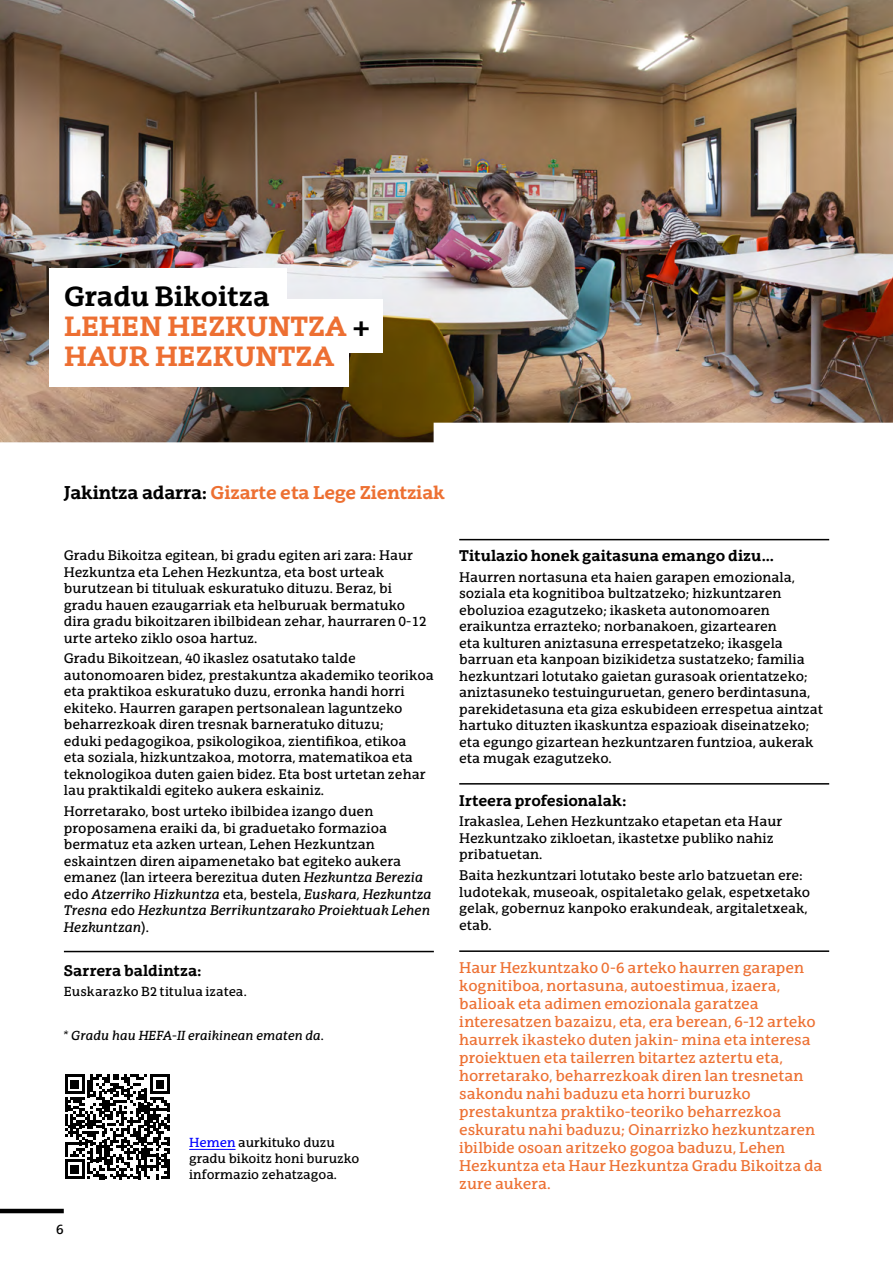
<style>
.page{position:relative;width:893px;height:1263px;background:#fff}
.page>*{position:absolute;margin:0;border:0;box-sizing:border-box;transform-origin:0 0}
.t1{font:700 27px/30px "EHU Serif";color:#ed6f32}
.t2{font:700 18px "EHU Serif";letter-spacing:-.01em;color:#ed7032}
.t3{font:15px/18px "EHU Serif";letter-spacing:-.005em;color:#ed7032}
.t4{font:700 15px "EHU Serif";color:#000}
.t5{font:13.5px/16.5px "EHU Serif";color:#000}
.t6{font:12.75px/15.8px "EHU Serif";color:#000}
.t7{font:italic 12.75px "EHU Serif";color:#000}
.s1{color:#000}
.s2{font-style:italic}
.s3{color:#00f}
</style>
<div class="page">
<img style="left:0;top:0;width:893px;height:442px">
<svg style="left:434px;top:423px;width:459px;height:19px"></svg>
<svg style="left:0;top:442px;width:830px;height:99px"></svg>
<div style="left:49px;top:325px;width:300px;height:61px;background:#fff"></div>
<div style="left:49px;top:299px;width:334px;height:53px;background:#fff"></div>
<div style="left:49px;top:268px;width:237px;height:47px;background:#fff"></div>
<hr style="left:459px;top:539px;width:370px;height:1px;background:#000">
<hr style="left:64px;top:951px;width:370px;height:1px;background:#000">
<hr style="left:459px;top:783px;width:370px;height:1px;background:#000">
<hr style="left:459px;top:950px;width:370px;height:2px;background:#000">
<hr style="left:0;top:1209px;width:64px;height:4px;background:#000">
<hr style="left:189px;top:1149px;width:47px;height:1px;background:#00f">
<svg style="left:65px;top:1074px;width:105px;height:105px"></svg>
<hr style="left:167px;top:1159px;width:3px;height:20px;background:#000">
<h1 class="t1" style="left:64px;top:280px;width:307px"><span class="s1">Gradu Bikoitza<br></span>LEHEN HEZKUNTZA <span class="s1">+<br></span>HAUR HEZKUNTZA</h1>
<h2 class="t2" style="left:64px;top:481px;width:382px"><span class="s1">Jakintza adarra:</span> Gizarte eta Lege Zientziak</h2>
<p class="t5" style="left:64px;top:547px;width:364px">Gradu Bikoitza egitean, bi gradu egiten ari zara: Haur Hezkuntza eta Lehen Hezkuntza, eta bost urteak burutzean bi tituluak eskuratuko dituzu. Beraz, bi gradu hauen ezaugarriak eta helburuak bermatuko dira gradu bikoitzaren ibilbidean zehar, haurraren 0-12 urte arteko ziklo osoa hartuz.</p>
<p class="t5" style="left:64px;top:650px;width:371px">Gradu Bikoitzean, 40 ikaslez osatutako talde autonomoaren bidez, prestakuntza akademiko teorikoa eta praktikoa eskuratuko duzu, erronka handi horri ekiteko. Haurren garapen pertsonalean laguntzeko beharrezkoak diren tresnak barneratuko dituzu;<br>eduki pedagogikoa, psikologikoa, zientifikoa, etikoa<br>eta soziala, hizkuntzakoa, motorra, matematikoa eta teknologikoa duten gaien bidez. Eta bost urtetan zehar lau praktikaldi egiteko aukera eskainiz.</p>
<p class="t5" style="left:64px;top:803px;width:369px">Horretarako, bost urteko ibilbidea izango duen proposamena eraiki da, bi graduetako formazioa bermatuz eta azken urtean, Lehen Hezkuntzan eskaintzen diren aipamenetako bat egiteko aukera emanez (lan irteera berezitua duten <span class="s2">Hezkuntza Berezia </span>edo <span class="s2">Atzerriko Hizkuntza</span> eta, bestela, <span class="s2">Euskara, Hezkuntza Tresna</span> edo <span class="s2">Hezkuntza Berrikuntzarako Proiektuak Lehen Hezkuntzan</span>).</p>
<p class="t4" style="left:64px;top:961px;width:139px">Sarrera baldintza:</p>
<p class="t6" style="left:64px;top:983px;width:184px">Euskarazko B2 titulua izatea.</p>
<p class="t7" style="left:64px;top:1027px;width:262px">* Gradu hau HEFA-II eraikinean ematen da.</p>
<p class="t5" style="left:56px;top:1221px;width:9px">6</p>
<p class="t6" style="left:189px;top:1135px;width:172px"><span class="s3">Hemen</span> aurkituko duzu gradu bikoitz honi buruzko informazio zehatzagoa.</p>
<p class="t4" style="left:459px;top:546px;width:316px">Titulazio honek gaitasuna emango dizu…</p>
<p class="t5" style="left:459px;top:569px;width:365px">Haurren nortasuna eta haien garapen emozionala, soziala eta kognitiboa bultzatzeko; hizkuntzaren eboluzioa ezagutzeko; ikasketa autonomoaren eraikuntza errazteko; norbanakoen, gizartearen<br>eta kulturen aniztasuna errespetatzeko; ikasgela barruan eta kanpoan bizikidetza sustatzeko; familia hezkuntzari lotutako gaietan gurasoak orientatzeko; aniztasuneko testuinguruetan, genero berdintasuna, parekidetasuna eta giza eskubideen errespetua aintzat hartuko dituzten ikaskuntza espazioak diseinatzeko; eta egungo gizartean hezkuntzaren funtzioa, aukerak eta mugak ezagutzeko.</p>
<p class="t4" style="left:459px;top:791px;width:169px">Irteera profesionalak:</p>
<p class="t5" style="left:459px;top:813px;width:324px">Irakaslea, Lehen Hezkuntzako etapetan eta Haur<br>Hezkuntzako zikloetan, ikastetxe publiko nahiz pribatuetan.</p>
<p class="t5" style="left:459px;top:867px;width:353px">Baita hezkuntzari lotutako beste arlo batzuetan ere: ludotekak, museoak, ospitaletako gelak, espetxetako gelak, gobernuz kanpoko erakundeak, argitaletxeak, etab.</p>
<p class="t3" style="left:459px;top:958px;width:365px">Haur Hezkuntzako 0-6 arteko haurren garapen kognitiboa, nortasuna, autoestimua, izaera, balioak eta adimen emozionala garatzea interesatzen bazaizu, eta, era berean, 6-12 arteko haurrek ikasteko duten jakin- mina eta interesa proiektuen eta tailerren bitartez aztertu eta, horretarako, beharrezkoak diren lan tresnetan sakondu nahi baduzu eta horri buruzko prestakuntza praktiko-teoriko beharrezkoa eskuratu nahi baduzu; Oinarrizko hezkuntzaren ibilbide osoan aritzeko gogoa baduzu, Lehen Hezkuntza eta Haur Hezkuntza Gradu Bikoitza da zure aukera.</p>
</div>
